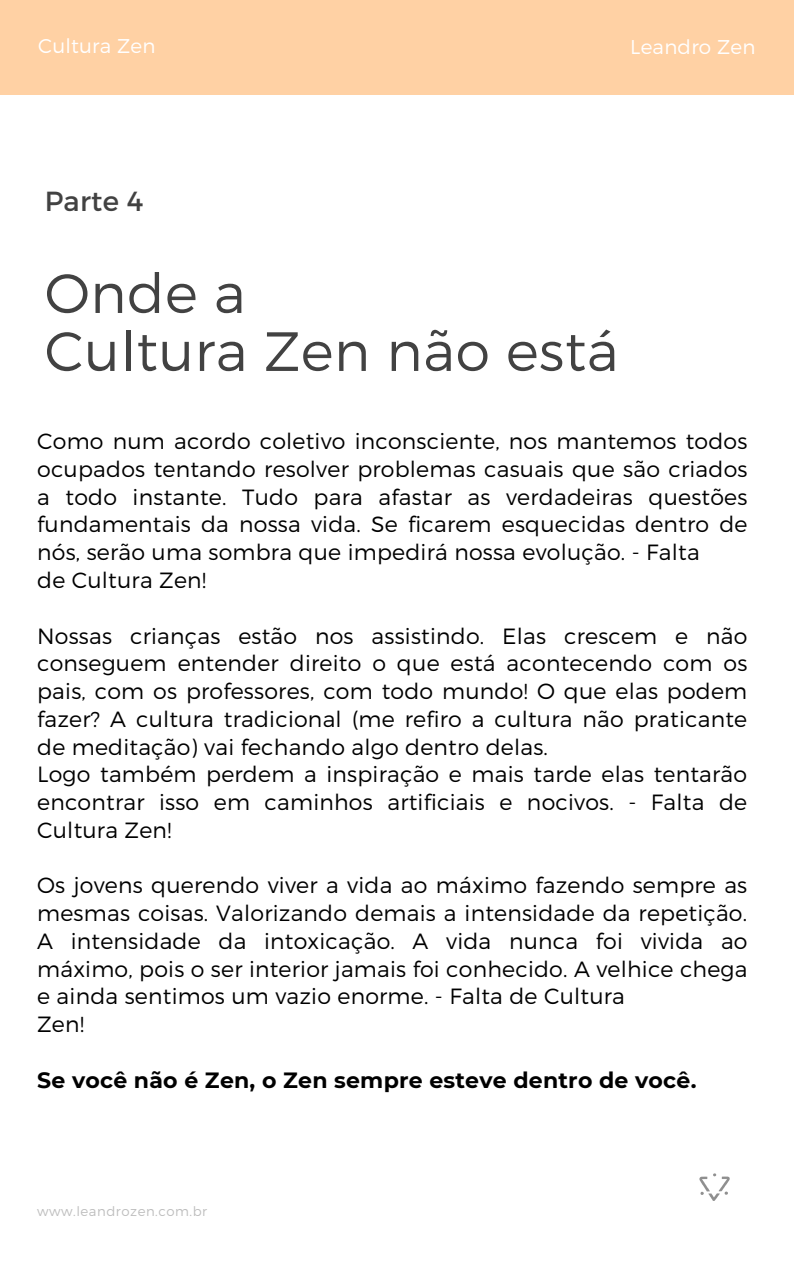
<style>
.page{position:relative;width:794px;height:1266px;background:#fff}
.page>*{position:absolute;margin:0;border:0;box-sizing:border-box;transform-origin:0 0}
.t1{font:300 55.2px/58px "Montserrat";letter-spacing:.01em;color:#424242}
.t2{font:27.6px "Montserrat";letter-spacing:.01em;color:#424242}
.t3{font:300 22.05px/27.8px "Montserrat";letter-spacing:.01em;color:#000}
.t4{font:700 22.05px "Montserrat";letter-spacing:.01em;color:#000}
.t5{font:300 19.88px "Montserrat";letter-spacing:.01em;color:#fff}
.t6{font:300 13.27px "Montserrat";letter-spacing:.04em;color:#bebebe}
</style>
<div class="page">
<div style="left:0;top:0;width:793px;height:95px;background:#ffd1a4"></div>
<img style="left:699px;top:1173px;width:31px;height:28px">
<p class="t5" style="left:38px;top:33px;width:119px">Cultura Zen</p>
<p class="t5" style="left:630px;top:34px;width:127px">Leandro Zen</p>
<p class="t2" style="left:45px;top:184px;width:100px">Parte 4</p>
<h1 class="t1" style="left:45px;top:261px;width:575px">Onde a<br>Cultura Zen não está</h1>
<p class="t3" style="left:37px;top:426px;width:711px">Como num acordo coletivo inconsciente, nos mantemos todos ocupados tentando resolver problemas casuais que são criados a todo instante. Tudo para afastar as verdadeiras questões fundamentais da nossa vida. Se ficarem esquecidas dentro de nós, serão uma sombra que impedirá nossa evolução. - Falta<br>de Cultura Zen!</p>
<p class="t3" style="left:37px;top:620px;width:711px">Nossas crianças estão nos assistindo. Elas crescem e não conseguem entender direito o que está acontecendo com os pais, com os professores, com todo mundo! O que elas podem fazer? A cultura tradicional (me refiro a cultura não praticante de meditação) vai fechando algo dentro delas.<br>Logo também perdem a inspiração e mais tarde elas tentarão encontrar isso em caminhos artificiais e nocivos. - Falta de Cultura Zen!</p>
<p class="t3" style="left:37px;top:870px;width:711px">Os jovens querendo viver a vida ao máximo fazendo sempre as mesmas coisas. Valorizando demais a intensidade da repetição.<br>A intensidade da intoxicação. A vida nunca foi vivida ao máximo, pois o ser interior jamais foi conhecido. A velhice chega e ainda sentimos um vazio enorme. - Falta de Cultura<br>Zen!</p>
<p class="t4" style="left:37px;top:1066px;width:660px">Se você não é Zen, o Zen sempre esteve dentro de você.</p>
<p class="t6" style="left:37px;top:1202px;width:171px">www.leandrozen.com.br</p>
</div>
